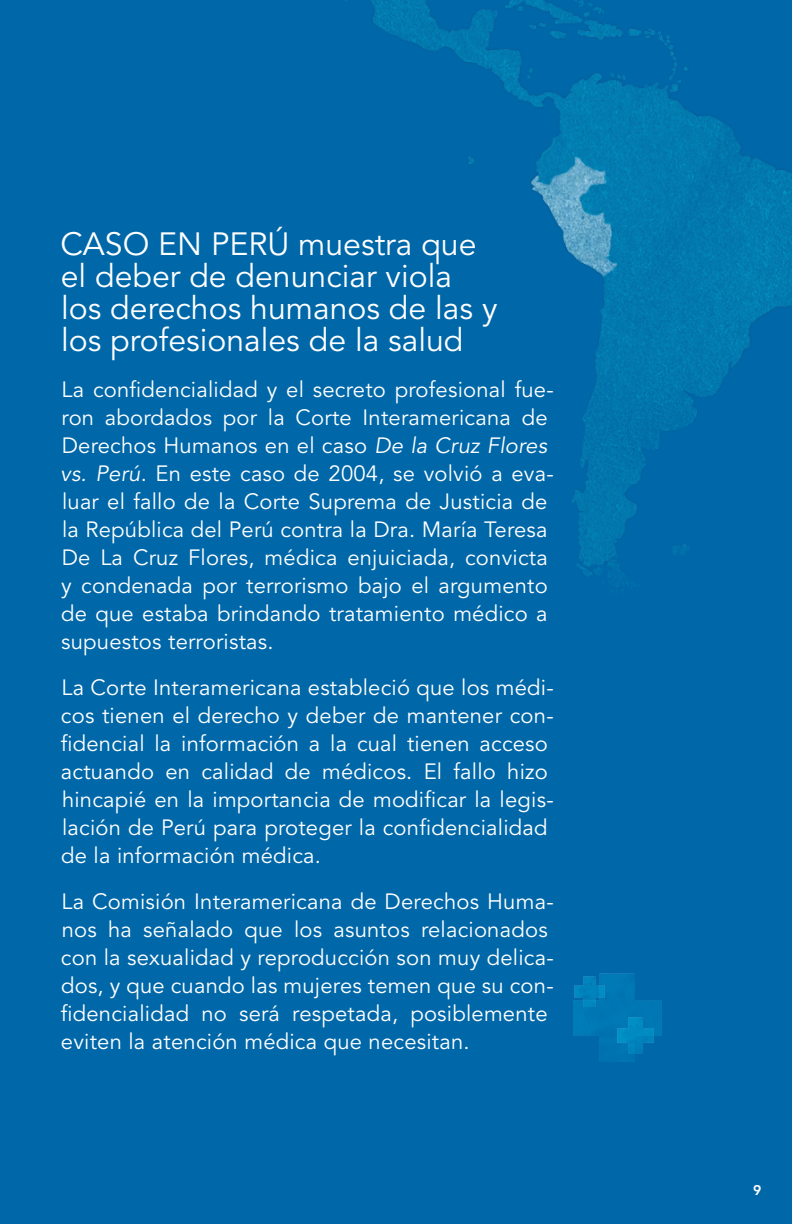
<style>
.page{position:relative;width:792px;height:1224px;background:#0068a9}
.page>*{position:absolute;margin:0;border:0;box-sizing:border-box;transform-origin:0 0}
._3_ways_head{font:32px/32px "Avenir LT Std";color:#fff}
.sidebar_body_white{font:22px/28px "Avenir LT Std";letter-spacing:.01em;color:#fff}
.page_numbers{font:800 14px "Avenir LT Std";color:#fff}
.s1{font-style:italic}
</style>
<div class="page">
<img style="left:346px;top:0;width:446px;height:586px">
<img style="left:573px;top:973px;width:89px;height:89px">
<img style="left:617px;top:1018px;width:36px;height:35px">
<img style="left:575px;top:977px;width:30px;height:30px">
<p class="_3_ways_head" style="left:60px;top:229px;width:439px">CASO EN PERÚ muestra que el deber de denunciar viola los derechos humanos de las y los profesionales de la salud</p>
<p class="sidebar_body_white" style="left:60px;top:376px;width:495px">La confidencialidad y el secreto profesional fue&shy;ron abordados por la Corte Interamericana de Derechos Humanos en el caso <span class="s1">De la Cruz Flores vs. Perú</span>. En este caso de 2004, se volvió a eva&shy;luar el fallo de la Corte Suprema de Justicia de la República del Perú contra la Dra. María Teresa De La Cruz Flores, médica enjuiciada, convicta y condenada por terrorismo bajo el argumento de que estaba brindando tratamiento médico a supuestos terroristas.</p>
<p class="sidebar_body_white" style="left:61px;top:674px;width:494px">La Corte Interamericana estableció que los médi&shy;cos tienen el derecho y deber de mantener con&shy;fidencial la información a la cual tienen acceso actuando en calidad de médicos. El fallo hizo hincapié en la importancia de modificar la legis&shy;lación de Perú para proteger la confidencialidad de la información médica.</p>
<p class="sidebar_body_white" style="left:61px;top:888px;width:494px">La Comisión Interamericana de Derechos Huma&shy;nos ha señalado que los asuntos relacionados con la sexualidad y reproducción son muy delica&shy;dos, y que cuando las mujeres temen que su con&shy;fidencialidad no será respetada, posiblemente eviten la atención médica que necesitan.</p>
<p class="page_numbers" style="left:753px;top:1181px;width:10px">9</p>
</div>
